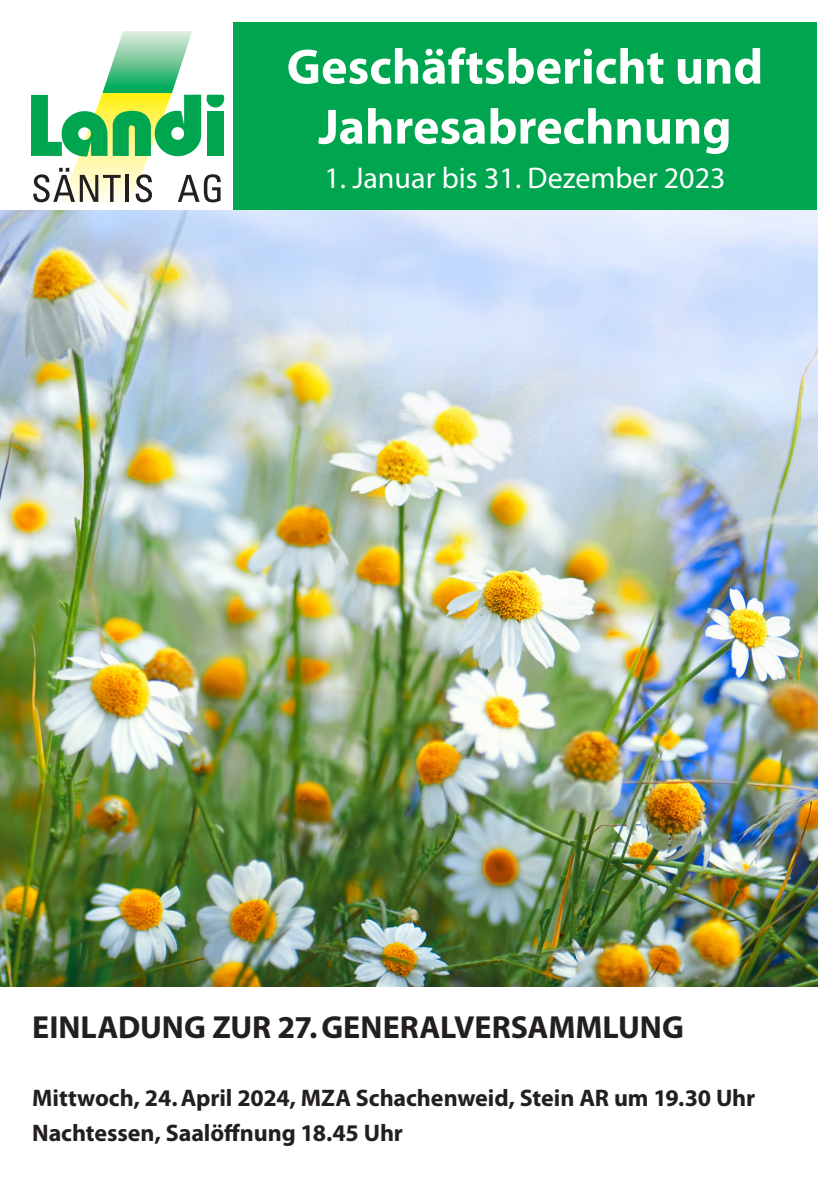
<style>
.page{position:relative;width:840px;height:1191px;background:#fff}
.page>*{position:absolute;margin:0;border:0;box-sizing:border-box;transform-origin:0 0}
.t1{font:700 50px/60px "Myriad Pro";color:#fff;text-align:center}
.t2{font:700 32px "Myriad Pro";color:#231f20}
.t3{font:30px "Myriad Pro";color:#fff}
.t4{font:700 24px/34px "Myriad Pro";letter-spacing:-.005em;color:#231f20}
</style>
<div class="page">
<div style="left:232px;top:23px;width:584px;height:188px;background:#00a54f"></div>
<svg style="left:31px;top:31px;width:194px;height:171px"></svg>
<img style="left:0;top:210px;width:816px;height:776px">
<p class="t1" style="left:286px;top:35px;width:477px">Geschäftsbericht und<br>Jahresabrechnung</p>
<p class="t3" style="left:324px;top:159px;width:402px">1. Januar bis 31. Dezember 2023</p>
<p class="t2" style="left:32px;top:1006px;width:652px">EINLADUNG ZUR 27.GENERALVERSAMMLUNG</p>
<p class="t4" style="left:32px;top:1080px;width:724px">Mittwoch, 24.April 2024, MZA Schachenweid, Stein AR um 19.30 Uhr<br>Nachtessen, Saalöffnung 18.45 Uhr</p>
</div>
